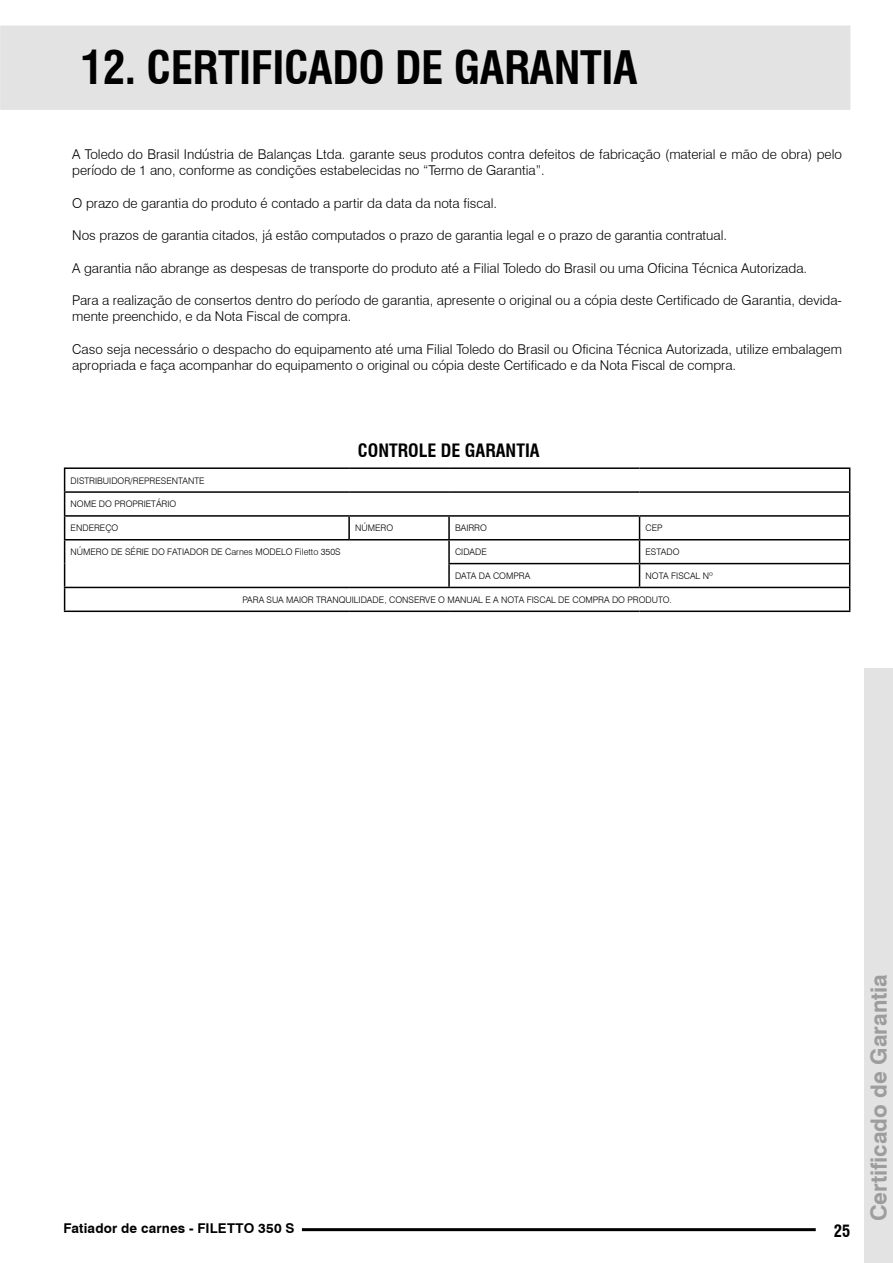
<style>
.page{position:relative;width:893px;height:1263px;background:#fff}
.page>*{position:absolute;margin:0;border:0;box-sizing:border-box;transform-origin:0 0}
.t1{font:700 condensed 45px "Swiss 721 BT";letter-spacing:-.01em;color:#000}
.t2{font:700 22.5px "Swiss 721 BT";color:#9d9d9c}
.t3{font:700 condensed 18px "Swiss 721 BT";color:#000}
.t4{font:700 condensed 16.5px "Swiss 721 BT";color:#000}
.t5{font:300 13.5px/16.2px "Swiss 721 BT";color:#000}
.t6{font:700 13.5px "Swiss 721 BT";letter-spacing:.01em;color:#000}
.t7{font:300 9px "Swiss 721 BT";color:#000}
</style>
<div class="page">
<div style="left:0;top:26px;width:850px;height:84px;background:#e3e3e3"></div>
<div style="left:864px;top:668px;width:29px;height:595px;background:#e3e3e3"></div>
<hr style="left:302px;top:1228px;width:514px;height:3px;background:#000">
<hr style="left:64px;top:467px;width:285px;height:2px;background:#000">
<hr style="left:349px;top:467px;width:100px;height:2px;background:#000">
<hr style="left:449px;top:467px;width:190px;height:2px;background:#000">
<hr style="left:639px;top:467px;width:211px;height:2px;background:#000">
<hr style="left:64px;top:491px;width:285px;height:2px;background:#000">
<hr style="left:349px;top:491px;width:100px;height:2px;background:#000">
<hr style="left:449px;top:491px;width:190px;height:2px;background:#000">
<hr style="left:639px;top:491px;width:211px;height:2px;background:#000">
<hr style="left:64px;top:515px;width:285px;height:2px;background:#000">
<hr style="left:349px;top:515px;width:100px;height:2px;background:#000">
<hr style="left:348px;top:517px;width:2px;height:22px;background:#000">
<hr style="left:449px;top:515px;width:190px;height:2px;background:#000">
<hr style="left:448px;top:517px;width:2px;height:22px;background:#000">
<hr style="left:639px;top:515px;width:211px;height:2px;background:#000">
<hr style="left:64px;top:539px;width:285px;height:1px;background:#000">
<hr style="left:349px;top:539px;width:100px;height:1px;background:#000">
<hr style="left:449px;top:539px;width:190px;height:1px;background:#000">
<hr style="left:448px;top:540px;width:2px;height:23px;background:#000">
<hr style="left:639px;top:539px;width:211px;height:1px;background:#000">
<hr style="left:448px;top:563px;width:191px;height:1px;background:#000">
<hr style="left:448px;top:564px;width:2px;height:23px;background:#000">
<hr style="left:639px;top:563px;width:211px;height:1px;background:#000">
<svg style="left:639px;top:517px;width:1px;height:70px"></svg>
<hr style="left:64px;top:587px;width:285px;height:1px;background:#000">
<svg style="left:64px;top:469px;width:1px;height:141px"></svg>
<hr style="left:349px;top:587px;width:100px;height:1px;background:#000">
<hr style="left:449px;top:587px;width:190px;height:1px;background:#000">
<hr style="left:639px;top:587px;width:211px;height:1px;background:#000">
<svg style="left:849px;top:469px;width:1px;height:141px"></svg>
<hr style="left:64px;top:610px;width:285px;height:2px;background:#000">
<hr style="left:349px;top:610px;width:100px;height:2px;background:#000">
<hr style="left:449px;top:610px;width:190px;height:2px;background:#000">
<hr style="left:639px;top:610px;width:211px;height:2px;background:#000">
<h1 class="t1" style="left:81px;top:41px;width:558px">12. CERTIFICADO DE GARANTIA</h1>
<p class="t5" style="left:72px;top:146px;width:771px">A Toledo do Brasil Indústria de Balanças Ltda. garante seus produtos contra defeitos de fabricação (material e mão de obra) pelo período de 1 ano, conforme as condições estabelecidas no “Termo de Garantia”.</p>
<p class="t5" style="left:72px;top:195px;width:426px">O prazo de garantia do produto é contado a partir da data da nota fiscal.</p>
<p class="t5" style="left:72px;top:227px;width:656px">Nos prazos de garantia citados, já estão computados o prazo de garantia legal e o prazo de garantia contratual.</p>
<p class="t5" style="left:72px;top:259px;width:736px">A garantia não abrange as despesas de transporte do produto até a Filial Toledo do Brasil ou uma Oficina Técnica Autorizada.</p>
<p class="t5" style="left:72px;top:292px;width:771px">Para a realização de consertos dentro do período de garantia, apresente o original ou a cópia deste Certificado de Garantia, devida&shy;mente preenchido, e da Nota Fiscal de compra.</p>
<p class="t5" style="left:72px;top:340px;width:771px">Caso seja necessário o despacho do equipamento até uma Filial Toledo do Brasil ou Oficina Técnica Autorizada, utilize embalagem apropriada e faça acompanhar do equipamento o original ou cópia deste Certificado e da Nota Fiscal de compra.</p>
<h3 class="t3" style="left:358px;top:439px;width:183px">CONTROLE DE GARANTIA</h3>
<p class="t7" style="left:71px;top:475px;width:136px">DISTRIBUIDOR/REPRESENTANTE</p>
<p class="t7" style="left:71px;top:499px;width:107px">NOME DO PROPRIETÁRIO</p>
<p class="t7" style="left:71px;top:523px;width:49px">ENDEREÇO</p>
<p class="t7" style="left:355px;top:523px;width:40px">NÚMERO</p>
<p class="t7" style="left:455px;top:523px;width:33px">BAIRRO</p>
<p class="t7" style="left:645px;top:523px;width:19px">CEP</p>
<p class="t7" style="left:71px;top:546px;width:271px">NÚMERO DE SÉRIE DO FATIADOR DE Carnes MODELO Filetto 350S</p>
<p class="t7" style="left:455px;top:546px;width:33px">CIDADE</p>
<p class="t7" style="left:645px;top:546px;width:35px">ESTADO</p>
<p class="t7" style="left:455px;top:570px;width:77px">DATA DA COMPRA</p>
<p class="t7" style="left:645px;top:570px;width:69px">NOTA FISCAL Nº</p>
<p class="t7" style="left:243px;top:594px;width:431px">PARA SUA MAIOR TRANQUILIDADE, CONSERVE O MANUAL E A NOTA FISCAL DE COMPRA DO PRODUTO.</p>
<p class="t6" style="left:64px;top:1218px;width:233px">Fatiador de carnes - FILETTO 350 S</p>
<p class="t4" style="left:834px;top:1221px;width:18px">25</p>
<h2 class="t2" style="left:863px;top:1221px;width:249px;rotate:-90deg">Certificado de Garantia</h2>
</div>
